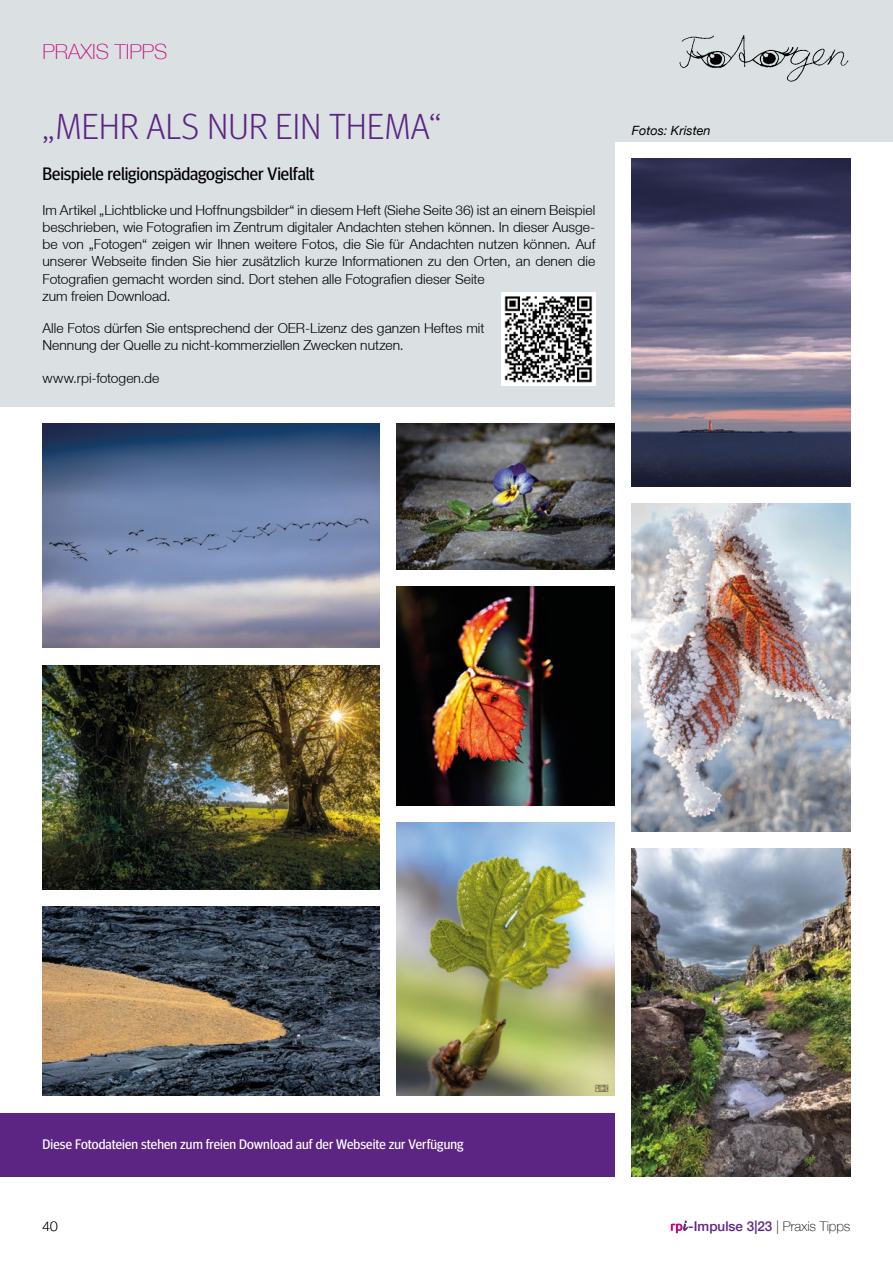
<style>
.page{position:relative;width:893px;height:1263px;background:#fff}
.page>*{position:absolute;margin:0;border:0;box-sizing:border-box;transform-origin:0 0}
.t1{font:300 36px "Meta Headline OT";letter-spacing:.01em;color:#5c2483}
.t2{font:100 21px "Helvetica Neue LT";color:#c80b7f}
.t3{font:18px "Meta Headline OT";letter-spacing:-.005em;color:#000}
.t4{font:300 13.8px/17.2px "Helvetica Neue LT";color:#000}
.t5{font:13.8px "Meta Headline OT";letter-spacing:.005em;color:#fff}
.t6{font:500 13.5px "Helvetica Neue LT";color:#5c2483}
.t7{font:100 13.5px "Helvetica Neue LT";color:#000}
.t8{font:italic 12.75px "Helvetica Neue LT";color:#000}
.s1{font-weight:100;color:#000}
</style>
<div class="page">
<div style="left:0;top:0;width:615px;height:406px;background:#dbe0e3"></div>
<div style="left:591px;top:0;width:302px;height:141px;background:#dbe0e3"></div>
<img style="left:679px;top:35px;width:170px;height:47px">
<img style="left:502px;top:292px;width:93px;height:94px">
<div style="left:0;top:1113px;width:615px;height:64px;background:#5c2483"></div>
<svg style="left:671px;top:1220px;width:18px;height:13px"></svg>
<img style="left:396px;top:586px;width:219px;height:219px">
<img style="left:396px;top:822px;width:219px;height:273px">
<img style="left:396px;top:423px;width:219px;height:146px">
<img style="left:43px;top:423px;width:336px;height:225px">
<img style="left:43px;top:906px;width:336px;height:189px">
<img style="left:632px;top:159px;width:218px;height:328px">
<img style="left:43px;top:665px;width:336px;height:224px">
<img style="left:632px;top:849px;width:218px;height:328px">
<img style="left:632px;top:504px;width:218px;height:328px">
<h2 class="t2" style="left:43px;top:40px;width:126px">PRAXIS TIPPS</h2>
<h1 class="t1" style="left:43px;top:105px;width:400px">„MEHR ALS NUR EIN THEMA“</h1>
<h3 class="t3" style="left:43px;top:163px;width:274px">Beispiele religionspädagogischer Vielfalt</h3>
<p class="t4" style="left:43px;top:201px;width:554px">Im Artikel „Lichtblicke und Hoffnungsbilder“ in diesem Heft (Siehe Seite 36) ist an einem Beispiel beschrieben, wie Fotografien im Zentrum digitaler Andachten stehen können. In dieser Ausge&shy;be von „Fotogen“ zeigen wir Ihnen weitere Fotos, die Sie für Andachten nutzen können. Auf unserer Webseite finden Sie hier zusätzlich kurze Informationen zu den Orten, an denen die Fotografien gemacht worden sind. Dort stehen alle Fotografien dieser Seite<br>zum freien Download.</p>
<p class="t4" style="left:43px;top:319px;width:443px">Alle Fotos dürfen Sie entsprechend der OER-Lizenz des ganzen Heftes mit<br>Nennung der Quelle zu nicht-kommerziellen Zwecken nutzen.</p>
<p class="t4" style="left:43px;top:369px;width:118px">www.rpi-fotogen.de</p>
<p class="t8" style="left:632px;top:123px;width:80px">Fotos: Kristen</p>
<p class="t5" style="left:43px;top:1136px;width:422px">Diese Fotodateien stehen zum freien Download auf der Webseite zur Verfügung</p>
<p class="t7" style="left:43px;top:1218px;width:17px">40</p>
<p class="t6" style="left:689px;top:1218px;width:163px">-Impulse 3|23 <span class="s1">| Praxis Tipps</span></p>
</div>
